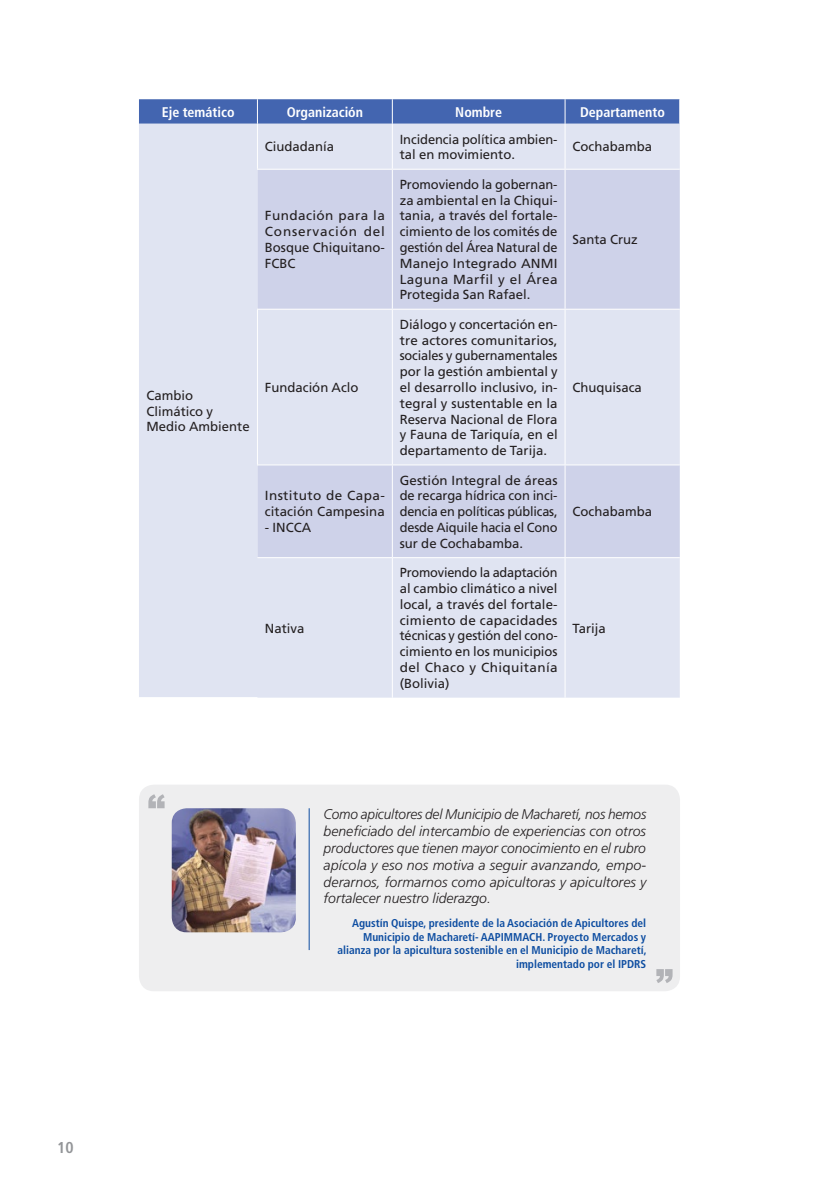
<style>
.page{position:relative;width:819px;height:1191px;background:#fff}
.page>*{position:absolute;margin:0;border:0;box-sizing:border-box;transform-origin:0 0}
.t1{font:700 condensed 15.75px "Frutiger LT Std";color:#939598}
.Testimonio{font:italic 300 14px/16.8px "Frutiger LT Std";color:#231f20;text-align:justify}
.Cabecera_tabla{font:700 condensed 14px "Frutiger LT Std";color:#fff}
.Cuerpo_1ra_tabla{font:13.12px/15.8px "Frutiger LT Std";color:#231f20;text-align:justify}
.Testimonio-2{font:700 condensed 11.38px/13.7px "Frutiger LT Std";color:#0d4da1;text-align:right}
</style>
<div class="page">
<div style="left:139px;top:784px;width:541px;height:207px;background:#eeeeef;border-radius:15px"></div>
<img style="left:172px;top:808px;width:124px;height:124px">
<hr style="left:309px;top:808px;width:1px;height:142px;background:#0d4da1">
<svg style="left:656px;top:969px;width:16px;height:14px"></svg>
<svg style="left:148px;top:794px;width:16px;height:14px"></svg>
<div style="left:139px;top:124px;width:540px;height:573px;background:#e0e4f2"></div>
<svg style="left:257px;top:170px;width:422px;height:387px;background:#d5d9ec"></svg>
<svg style="left:139px;top:99px;width:541px;height:25px;background:#4869b2"></svg>
<hr style="left:392px;top:124px;width:1px;height:45px;background:#fff">
<hr style="left:564px;top:124px;width:1px;height:45px;background:#fff">
<hr style="left:257px;top:169px;width:135px;height:1px;background:#fff">
<hr style="left:392px;top:169px;width:173px;height:1px;background:#fff">
<hr style="left:392px;top:170px;width:1px;height:139px;background:#fff">
<hr style="left:565px;top:169px;width:114px;height:1px;background:#fff">
<hr style="left:564px;top:170px;width:1px;height:139px;background:#fff">
<hr style="left:257px;top:309px;width:135px;height:1px;background:#fff">
<hr style="left:392px;top:309px;width:173px;height:1px;background:#fff">
<hr style="left:392px;top:310px;width:1px;height:154px;background:#fff">
<hr style="left:565px;top:309px;width:114px;height:1px;background:#fff">
<hr style="left:564px;top:310px;width:1px;height:154px;background:#fff">
<hr style="left:257px;top:464px;width:135px;height:1px;background:#fff">
<hr style="left:392px;top:464px;width:173px;height:1px;background:#fff">
<hr style="left:392px;top:465px;width:1px;height:92px;background:#fff">
<hr style="left:565px;top:464px;width:114px;height:1px;background:#fff">
<hr style="left:564px;top:465px;width:1px;height:92px;background:#fff">
<hr style="left:257px;top:557px;width:135px;height:1px;background:#fff">
<hr style="left:392px;top:557px;width:173px;height:1px;background:#fff">
<hr style="left:392px;top:558px;width:1px;height:139px;background:#fff">
<hr style="left:565px;top:557px;width:114px;height:1px;background:#fff">
<hr style="left:564px;top:558px;width:1px;height:139px;background:#fff">
<hr style="left:257px;top:124px;width:1px;height:45px;background:#fff">
<hr style="left:257px;top:310px;width:1px;height:154px;background:#fff">
<p class="t1" style="left:57px;top:1138px;width:18px">10</p>
<p class="Cabecera_tabla" style="left:162px;top:104px;width:74px">Eje temático</p>
<p class="Cabecera_tabla" style="left:287px;top:104px;width:78px">Organización</p>
<p class="Cabecera_tabla" style="left:455px;top:104px;width:48px">Nombre</p>
<p class="Cabecera_tabla" style="left:580px;top:104px;width:86px">Departamento</p>
<p class="Cuerpo_1ra_tabla" style="left:265px;top:139px;width:71px">Ciudadanía</p>
<p class="Cuerpo_1ra_tabla" style="left:400px;top:131px;width:159px">Incidencia política ambien&shy;tal en movimiento.</p>
<p class="Cuerpo_1ra_tabla" style="left:572px;top:139px;width:81px">Cochabamba</p>
<p class="Cuerpo_1ra_tabla" style="left:146px;top:387px;width:105px;text-align:left">Cambio<br>Climático y<br>Medio Ambiente</p>
<p class="Cuerpo_1ra_tabla" style="left:265px;top:208px;width:122px">Fundación para la Conservación del Bosque Chiquitano-FCBC</p>
<p class="Cuerpo_1ra_tabla" style="left:265px;top:379px;width:95px">Fundación Aclo</p>
<p class="Cuerpo_1ra_tabla" style="left:265px;top:488px;width:121px">Instituto de Capa&shy;citación Campesina</p>
<p class="Cuerpo_1ra_tabla" style="left:265px;top:519px;width:48px">- INCCA</p>
<p class="Cuerpo_1ra_tabla" style="left:265px;top:620px;width:41px">Nativa</p>
<p class="Cuerpo_1ra_tabla" style="left:400px;top:177px;width:159px">Promoviendo la gobernan&shy;za ambiental en la Chiqui&shy;tania, a través del fortale&shy;cimiento de los comités de gestión del Área Natural de Manejo Integrado ANMI Laguna Marfil y el Área Protegida San Rafael.</p>
<p class="Cuerpo_1ra_tabla" style="left:400px;top:316px;width:159px">Diálogo y concertación en&shy;tre actores comunitarios, sociales y gubernamentales por la gestión ambiental y el desarrollo inclusivo, in&shy;tegral y sustentable en la Reserva Nacional de Flora y Fauna de Tariquía, en el departamento de Tarija.</p>
<p class="Cuerpo_1ra_tabla" style="left:400px;top:472px;width:159px">Gestión Integral de áreas de recarga hídrica con inci&shy;dencia en políticas públicas, desde Aiquile hacia el Cono sur de Cochabamba.</p>
<p class="Cuerpo_1ra_tabla" style="left:400px;top:565px;width:159px">Promoviendo la adaptación al cambio climático a nivel local, a través del fortale&shy;cimiento de capacidades técnicas y gestión del cono&shy;cimiento en los municipios del Chaco y Chiquitanía (Bolivia)</p>
<p class="Cuerpo_1ra_tabla" style="left:572px;top:232px;width:67px">Santa Cruz</p>
<p class="Cuerpo_1ra_tabla" style="left:572px;top:379px;width:71px">Chuquisaca</p>
<p class="Cuerpo_1ra_tabla" style="left:572px;top:504px;width:81px">Cochabamba</p>
<p class="Cuerpo_1ra_tabla" style="left:572px;top:620px;width:35px">Tarija</p>
<p class="Testimonio" style="left:323px;top:806px;width:324px">Como apicultores del Municipio de Macharetí, nos hemos beneficiado del intercambio de experiencias con otros productores que tienen mayor conocimiento en el rubro apícola y eso nos motiva a seguir avanzando, empo&shy;derarnos, formarnos como apicultoras y apicultores y fortalecer nuestro liderazgo.</p>
<p class="Testimonio-2" style="left:337px;top:916px;width:310px">Agustín Quispe, presidente de la Asociación de Apicultores del Municipio de Macharetí- AAPIMMACH. Proyecto Mercados y alianza por la apicultura sostenible en el Municipio de Macharetí, implementado por el IPDRS</p>
</div>
